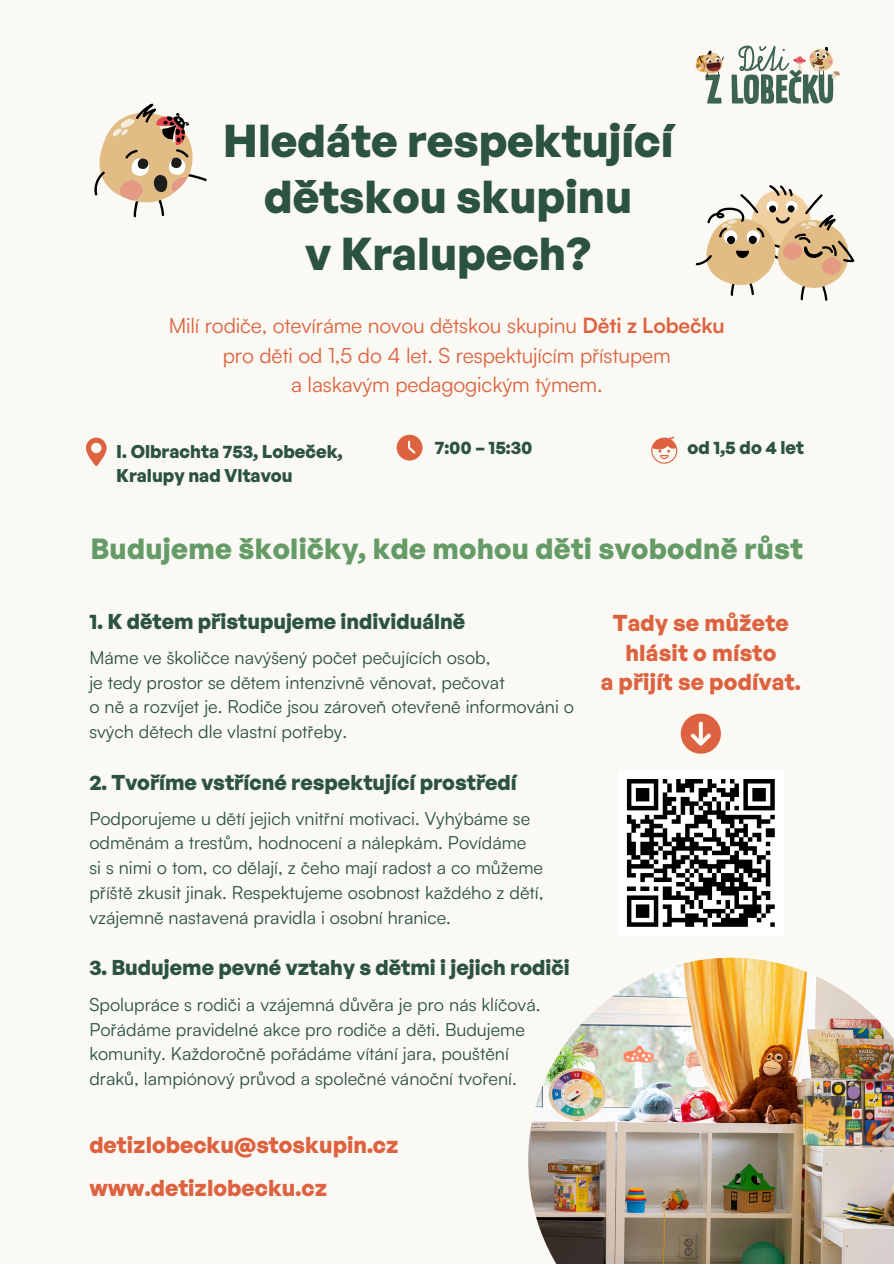
<style>
.page{position:relative;width:894px;height:1264px;background:#fff}
.page>*{position:absolute;margin:0;border:0;box-sizing:border-box;transform-origin:0 0}
.t1{font:700 45px/56.2px "General Sans";color:#2c5240;text-align:center}
.t2{font:700 28.5px "General Sans";letter-spacing:.01em;color:#649b67}
.t3{font:700 22.5px/29.2px "General Sans";color:#dd6340;text-align:center}
.t4{font:21px/29.2px "Satoshi";letter-spacing:-.01em;color:#dd6340;text-align:center}
.t5{font:700 21px "General Sans";color:#2c5240}
.t6{font:18px/24.8px "Satoshi";color:#2c5240}
.t7{font:700 18px/24.8px "General Sans";color:#2c5240}
.s1{font-weight:700}
</style>
<div class="page">
<div style="left:0;top:0;width:893px;height:1263px;background:#fbf9f4"></div>
<svg style="left:86px;top:437px;width:21px;height:29px"></svg>
<svg style="left:396px;top:435px;width:26px;height:25px"></svg>
<svg style="left:651px;top:436px;width:26px;height:27px"></svg>
<img style="left:528px;top:957px;width:365px;height:306px">
<svg style="left:680px;top:713px;width:40px;height:40px"></svg>
<svg style="left:695px;top:185px;width:159px;height:116px"></svg>
<div style="left:617px;top:770px;width:166px;height:165px;background:#fff"></div>
<svg style="left:626px;top:779px;width:149px;height:148px"></svg>
<svg style="left:94px;top:104px;width:113px;height:113px"></svg>
<svg style="left:695px;top:50px;width:28px;height:54px"></svg>
<svg style="left:731px;top:46px;width:108px;height:58px"></svg>
<h3 class="t1" style="left:223px;top:111px;width:452px">Hledáte respektující dětskou skupinu<br>v Kralupech?</h3>
<h3 class="t4" style="left:169px;top:311px;width:557px">Milí rodiče, otevíráme novou dětskou skupinu <span class="s1">Děti z Lobečku </span>pro děti od 1,5 do 4 let. S respektujícím přístupem<br>a laskavým pedagogickým týmem.</h3>
<p class="t7" style="left:116px;top:438px;width:228px">I. Olbrachta 753, Lobeček,<br>Kralupy nad Vltavou</p>
<h1 class="t7" style="left:435px;top:434px;width:99px">7:00 – 15:30</h1>
<p class="t7" style="left:687px;top:434px;width:118px">od 1,5 do 4 let</p>
<p class="t2" style="left:90px;top:530px;width:713px">Budujeme školičky, kde mohou děti svobodně růst</p>
<p class="t5" style="left:89px;top:607px;width:377px">1. K dětem přistupujeme individuálně</p>
<h5 class="t6" style="left:89px;top:644px;width:402px">Máme ve školičce navýšený počet pečujících osob,</h5>
<p class="t6" style="left:89px;top:669px;width:417px">je tedy prostor se dětem intenzivně věnovat, pečovat</p>
<h5 class="t6" style="left:89px;top:694px;width:486px">o ně a rozvíjet je. Rodiče jsou zároveň otevřeně informováni o svých dětech dle vlastní potřeby.</h5>
<p class="t5" style="left:89px;top:768px;width:429px">2. Tvoříme vstřícné respektující prostředí</p>
<h5 class="t6" style="left:89px;top:805px;width:442px">Podporujeme u dětí jejich vnitřní motivaci. Vyhýbáme se odměnám a trestům, hodnocení a nálepkám. Povídáme</h5>
<h2 class="t6" style="left:89px;top:854px;width:455px;text-align:justify">si s nimi o tom, co dělají, z čeho mají radost a co můžeme příště zkusit jinak. Respektujeme osobnost každého z dětí, vzájemně nastavená pravidla i osobní hranice.</h2>
<p class="t5" style="left:89px;top:953px;width:481px">3. Budujeme pevné vztahy s dětmi i jejich rodiči</p>
<h4 class="t6" style="left:89px;top:991px;width:452px">Spolupráce s rodiči a vzájemná důvěra je pro nás klíčová.<br>Pořádáme pravidelné akce pro rodiče a děti. Budujeme komunity. Každoročně pořádáme vítání jara, pouštění draků, lampiónový průvod a společné vánoční tvoření.</h4>
<p class="t3" style="left:89px;top:1129px;width:311px">detizlobecku@stoskupin.cz</p>
<p class="t3" style="left:89px;top:1172px;width:239px">www.detizlobecku.cz</p>
<p class="t3" style="left:600px;top:608px;width:201px">Tady se můžete hlásit o místo<br>a přijít se podívat.</p>
</div>
